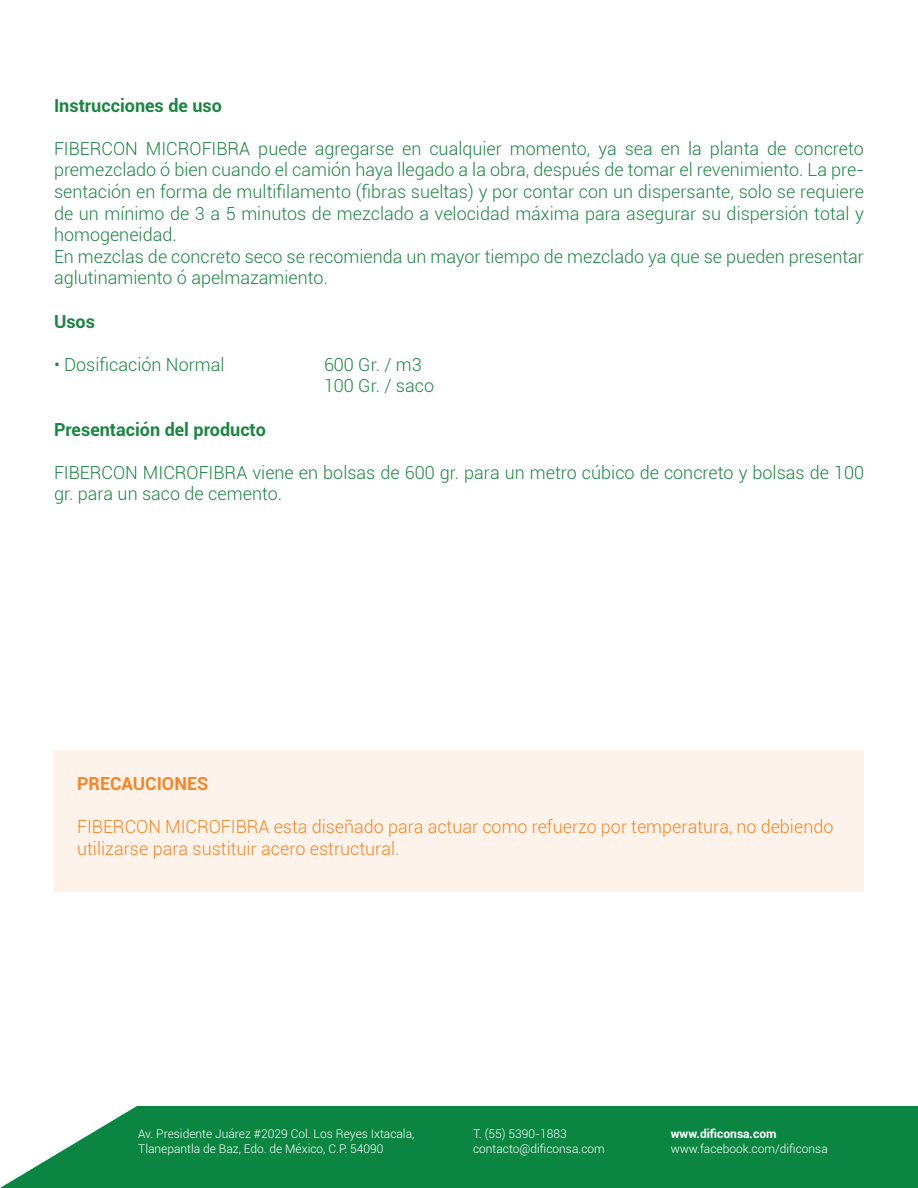
<style>
.page{position:relative;width:918px;height:1188px;background:#fff}
.page>*{position:absolute;margin:0;border:0;box-sizing:border-box;transform-origin:0 0}
.t1{font:300 18px/21.6px "Roboto";color:#1d8544}
.t2{font:300 18px/21.6px "Roboto";color:#f58529}
.t3{font:700 18px "Roboto";color:#1d8544}
.t4{font:700 18px "Roboto";color:#f58529}
.t5{font:300 12px/14.4px "Roboto";color:#fff}
.t6{font:700 12px "Roboto";color:#fff}
</style>
<div class="page">
<svg style="left:0;top:1106px;width:918px;height:82px;background:#1f9051"></svg>
<div style="left:54px;top:750px;width:810px;height:142px;background:#fef3ea"></div>
<p class="t3" style="left:54px;top:93px;width:169px">Instrucciones de uso</p>
<p class="t1" style="left:54px;top:137px;width:812px;text-align:justify">FIBERCON MICROFIBRA puede agregarse en cualquier momento, ya sea en la planta de concreto premezclado ó bien cuando el camión haya llegado a la obra, después de tomar el revenimiento. La pre&shy;sentación en forma de multifilamento (fibras sueltas) y por contar con un dispersante, solo se requiere de un mínimo de 3 a 5 minutos de mezclado a velocidad máxima para asegurar su dispersión total y homogeneidad.</p>
<p class="t1" style="left:54px;top:245px;width:812px">En mezclas de concreto seco se recomienda un mayor tiempo de mezclado ya que se pueden presentar aglutinamiento ó apelmazamiento.</p>
<p class="t3" style="left:54px;top:309px;width:43px">Usos</p>
<p class="t1" style="left:54px;top:353px;width:172px">• Dosificación Normal</p>
<p class="t1" style="left:324px;top:353px;width:99px">600 Gr. / m3</p>
<p class="t1" style="left:324px;top:375px;width:112px">100 Gr. / saco</p>
<p class="t3" style="left:54px;top:417px;width:214px">Presentación del producto</p>
<p class="t1" style="left:54px;top:461px;width:811px">FIBERCON MICROFIBRA viene en bolsas de 600 gr. para un metro cúbico de concreto y bolsas de 100 gr. para un saco de cemento.</p>
<p class="t4" style="left:77px;top:771px;width:133px">PRECAUCIONES</p>
<p class="t2" style="left:77px;top:816px;width:758px">FIBERCON MICROFIBRA esta diseñado para actuar como refuerzo por temperatura, no debiendo utilizarse para sustituir acero estructural.</p>
<p class="t5" style="left:138px;top:1126px;width:278px">Av. Presidente Juárez #2029 Col. Los Reyes Ixtacala,<br>Tlanepantla de Baz, Edo. de México, C.P. 54090</p>
<p class="t5" style="left:473px;top:1126px;width:133px">T. (55) 5390-1883 contacto@dificonsa.com</p>
<p class="t6" style="left:671px;top:1126px;width:107px">www.dificonsa.com</p>
<p class="t5" style="left:671px;top:1141px;width:159px">www.facebook.com/dificonsa</p>
</div>
